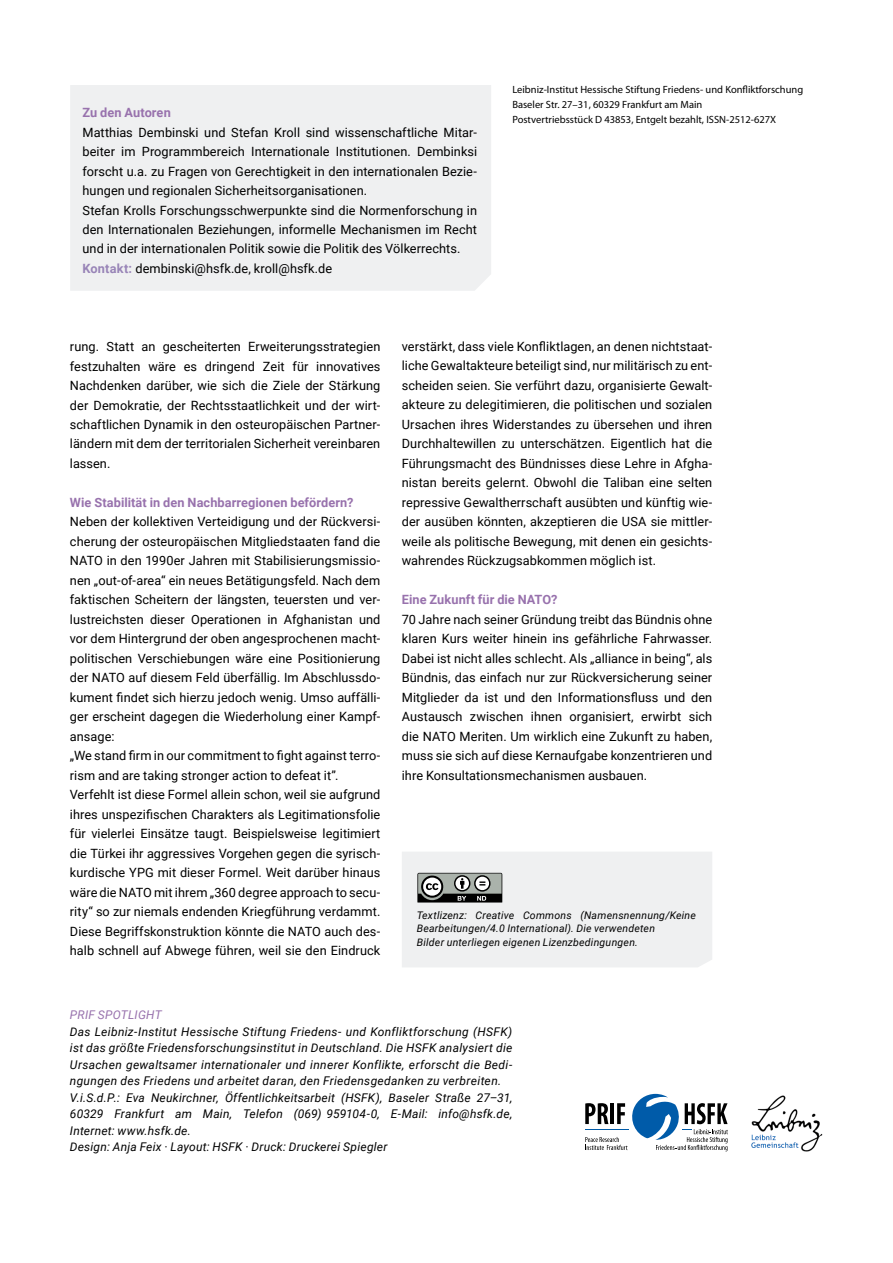
<style>
.page{position:relative;width:893px;height:1263px;background:#fff}
.page>*{position:absolute;margin:0;border:0;box-sizing:border-box;transform-origin:0 0}
.t1{font:12.75px/19.5px "Roboto";letter-spacing:.005em;color:#000;text-align:justify}
.t2{font:700 12.75px "Roboto";letter-spacing:.005em;color:#9872ad}
.t3{font:italic 12px/16.5px "Roboto";letter-spacing:.025em;color:#000}
.t4{font:italic 12px "Roboto";letter-spacing:.02em;color:#9872ad}
.t5{font:10.5px/15px "Myriad Pro";color:#000}
.t6{font:italic 10.5px/13.5px "Roboto";letter-spacing:.02em;color:#000}
.s1{font-weight:700;color:#9884b7}
</style>
<div class="page">
<div style="left:70px;top:85px;width:421px;height:206px;background:#eff0f1"></div>
<svg style="left:585px;top:1094px;width:143px;height:57px"></svg>
<svg style="left:402px;top:852px;width:310px;height:115px"></svg>
<img style="left:751px;top:1095px;width:72px;height:56px">
<p class="t2" style="left:82px;top:104px;width:90px">Zu den Autoren</p>
<p class="t1" style="left:82px;top:122px;width:396px;text-align:left">Matthias Dembinski und Stefan Kroll sind wissenschaftliche Mitar&shy;beiter im Programmbereich Internationale Institutionen. Dembinksi forscht u.a. zu Fragen von Gerechtigkeit in den internationalen Bezie&shy;hungen und regionalen Sicherheitsorganisationen.<br>Stefan Krolls Forschungsschwerpunkte sind die Normenforschung in den Internationalen Beziehungen, informelle Mechanismen im Recht und in der internationalen Politik sowie die Politik des Völkerrechts.<br><span class="s1">Kontakt:</span> dembinski@hsfk.de, kroll@hsfk.de</p>
<p class="t5" style="left:512px;top:82px;width:292px">Leibniz-Institut Hessische Stiftung Friedens- und Konfliktforschung<br>Baseler Str. 27–31, 60329 Frankfurt am Main<br>Postvertriebsstück D 43853, Entgelt bezahlt, ISSN-2512-627X</p>
<p class="t1" style="left:70px;top:336px;width:312px">rung. Statt an gescheiterten Erweiterungsstrategien festzuhalten wäre es dringend Zeit für innovatives Nachdenken darüber, wie sich die Ziele der Stärkung der Demokratie, der Rechtsstaatlichkeit und der wirt&shy;schaftlichen Dynamik in den osteuropäischen Partner&shy;ländern mit dem der territorialen Sicherheit vereinbaren lassen.</p>
<p class="t2" style="left:70px;top:493px;width:285px">Wie Stabilität in den Nachbarregionen befördern?</p>
<p class="t1" style="left:70px;top:512px;width:312px;text-align:left">Neben der kollektiven Verteidigung und der Rückversi&shy;cherung der osteuropäischen Mitgliedstaaten fand die NATO in den 1990er Jahren mit Stabilisierungsmissio&shy;nen „out-of-area“ ein neues Betätigungsfeld. Nach dem faktischen Scheitern der längsten, teuersten und ver&shy;lustreichsten dieser Operationen in Afghanistan und vor dem Hintergrund der oben angesprochenen macht&shy;politischen Verschiebungen wäre eine Positionierung der NATO auf diesem Feld überfällig. Im Abschlussdo&shy;kument findet sich hierzu jedoch wenig. Umso auffälli&shy;ger erscheint dagegen die Wiederholung einer Kampf&shy;ansage:<br>„We stand firm in our commitment to fight against terro&shy;rism and are taking stronger action to defeat it”.<br>Verfehlt ist diese Formel allein schon, weil sie aufgrund ihres unspezifischen Charakters als Legitimationsfolie für vielerlei Einsätze taugt. Beispielsweise legitimiert die Türkei ihr aggressives Vorgehen gegen die syrisch&shy;kurdische YPG mit dieser Formel. Weit darüber hinaus wäre die NATO mit ihrem „360 degree approach to secu&shy;rity“ so zur niemals endenden Kriegführung verdammt.<br>Diese Begriffskonstruktion könnte die NATO auch des&shy;halb schnell auf Abwege führen, weil sie den Eindruck</p>
<p class="t1" style="left:402px;top:336px;width:312px">verstärkt, dass viele Konfliktlagen, an denen nichtstaat&shy;liche Gewaltakteure beteiligt sind, nur militärisch zu ent&shy;scheiden seien. Sie verführt dazu, organisierte Gewalt&shy;akteure zu delegitimieren, die politischen und sozialen Ursachen ihres Widerstandes zu übersehen und ihren Durchhaltewillen zu unterschätzen. Eigentlich hat die Führungsmacht des Bündnisses diese Lehre in Afgha&shy;nistan bereits gelernt. Obwohl die Taliban eine selten repressive Gewaltherrschaft ausübten und künftig wie&shy;der ausüben könnten, akzeptieren die USA sie mittler&shy;weile als politische Bewegung, mit denen ein gesichts&shy;wahrendes Rückzugsabkommen möglich ist.</p>
<p class="t2" style="left:402px;top:591px;width:157px">Eine Zukunft für die NATO?</p>
<p class="t1" style="left:402px;top:609px;width:312px">70 Jahre nach seiner Gründung treibt das Bündnis ohne klaren Kurs weiter hinein ins gefährliche Fahrwasser.<br>Dabei ist nicht alles schlecht. Als „alliance in being“, als Bündnis, das einfach nur zur Rückversicherung seiner Mitglieder da ist und den Informationsfluss und den Austausch zwischen ihnen organisiert, erwirbt sich die NATO Meriten. Um wirklich eine Zukunft zu haben, muss sie sich auf diese Kernaufgabe konzentrieren und ihre Konsultationsmechanismen ausbauen.</p>
<p class="t6" style="left:417px;top:908px;width:281px">Textlizenz: Creative Commons (Namensnennung/Keine<br>Bearbeitungen/4.0 International). Die verwendeten<br>Bilder unterliegen eigenen Lizenzbedingungen.</p>
<p class="t4" style="left:70px;top:1006px;width:93px">PRIF SPOTLIGHT</p>
<p class="t3" style="left:70px;top:1023px;width:444px">Das Leibniz-Institut Hessische Stiftung Friedens- und Konfliktforschung (HSFK) ist das größte Friedensforschungsinstitut in Deutschland. Die HSFK analysiert die Ursachen gewaltsamer internationaler und innerer Konflikte, erforscht die Bedi&shy;ngungen des Friedens und arbeitet daran, den Friedensgedanken zu verbreiten.<br>V.i.S.d.P.: Eva Neukirchner, Öffentlichkeitsarbeit (HSFK), Baseler Straße 27–31, 60329 Frankfurt am Main, Telefon (069) 959104-0, E-Mail: info@hsfk.de, Internet: www.hsfk.de.<br>Design: Anja Feix · Layout: HSFK · Druck: Druckerei Spiegler</p>
</div>
